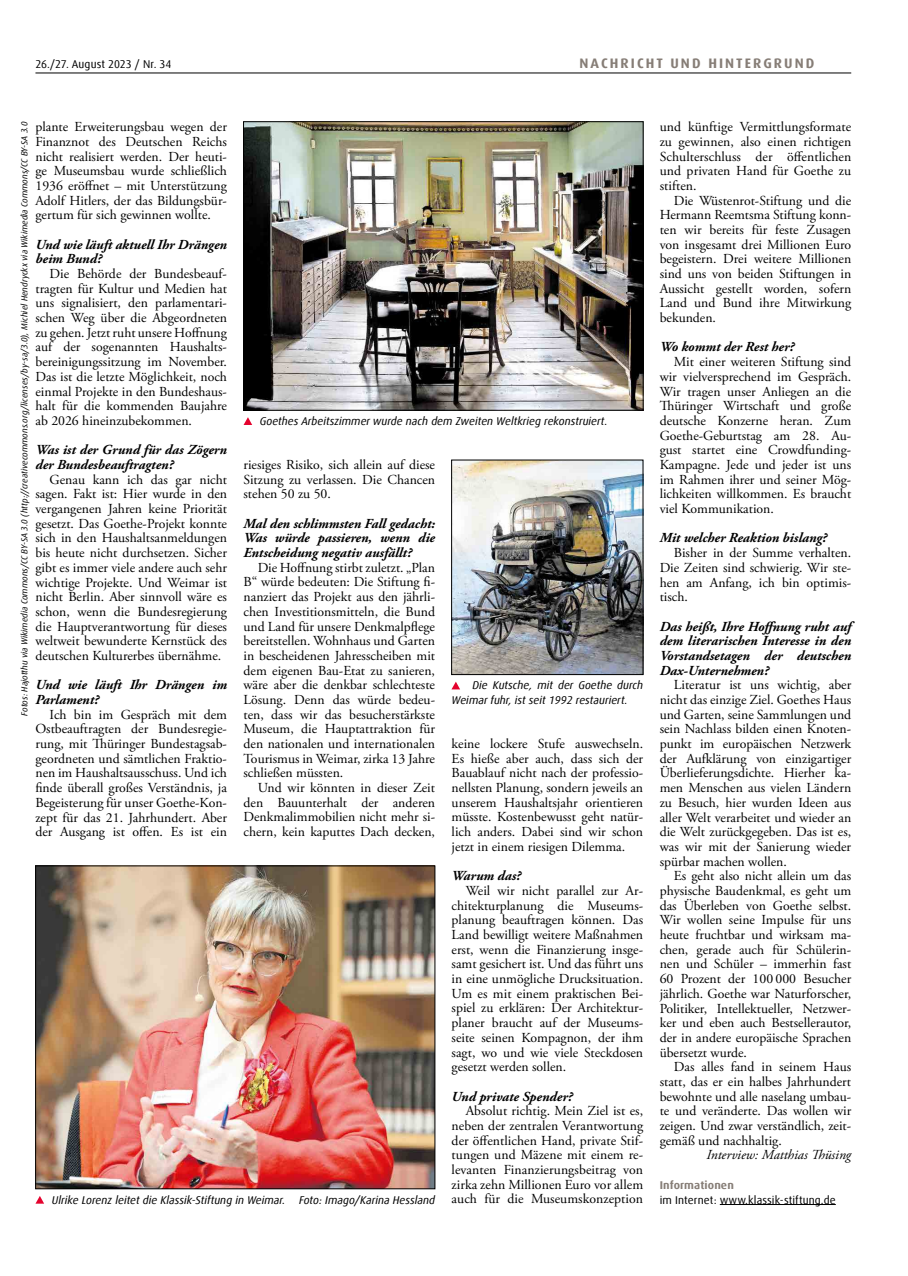
<style>
.page{position:relative;width:908px;height:1276px;background:#fff}
.page>*{position:absolute;margin:0;border:0;box-sizing:border-box;transform-origin:0 0}
.t1{font:13.75px/14.6px "Adobe Garamond Pro";color:#000;text-align:justify}
.t2{font:italic 700 13.75px/14.6px "Adobe Garamond Pro";color:#000}
.t3{font:italic 13.75px "Adobe Garamond Pro";color:#000}
.t4{font:700 13.75px "Dax Offc Pro";letter-spacing:.15em;color:#867d76}
.t5{font:italic 11.25px/14.8px "Dax Offc Pro";color:#000}
.t6{font:11.25px "Dax Offc Pro";letter-spacing:.01em;color:#000}
.t7{font:700 11.25px "Dax Offc Pro";letter-spacing:.01em;color:#867d76}
.t8{font:italic 8.75px "Dax Offc Pro";color:#000}
</style>
<div class="page">
<hr style="left:35px;top:73px;width:815px;height:1px;background:#000">
<hr style="left:719px;top:1204px;width:116px;height:1px;background:#000">
<img style="left:245px;top:123px;width:396px;height:285px">
<div style="left:243px;top:121px;width:400px;height:289px;border:1px solid #000"></div>
<img style="left:453px;top:462px;width:188px;height:211px">
<div style="left:451px;top:460px;width:192px;height:215px;border:1px solid #000"></div>
<img style="left:37px;top:867px;width:396px;height:320px">
<div style="left:35px;top:865px;width:400px;height:324px;border:1px solid #000"></div>
<svg style="left:36px;top:1196px;width:8px;height:7px"></svg>
<svg style="left:243px;top:417px;width:9px;height:8px"></svg>
<svg style="left:451px;top:681px;width:9px;height:8px"></svg>
<p class="t6" style="left:35px;top:56px;width:137px">26./27. August 2023 / Nr. 34</p>
<p class="t4" style="left:579px;top:54px;width:236px">NACHRICHT UND HINTERGRUND</p>
<p class="t8" style="left:19px;top:715px;width:595px;rotate:-90deg">Fotos: Hajotthu via Wikimedia Commons/CC BY-SA 3.0 (http://creativecommons.org/licenses/by-sa/3.0), Michiel Hendryckx via Wikimedia Commons/CC BY-SA 3.0</p>
<p class="t1" style="left:35px;top:120px;width:193px">plante Erweiterungsbau wegen der Finanznot des Deutschen Reichs nicht realisiert werden. Der heuti&shy;ge Museumsbau wurde schließlich 1936 eröffnet – mit Unterstützung Adolf Hitlers, der das Bildungsbür&shy;gertum für sich gewinnen wollte.</p>
<p class="t1" style="left:659px;top:120px;width:193px">und künftige Vermittlungsformate zu gewinnen, also einen richtigen Schulterschluss der öffentlichen und privaten Hand für Goethe zu stiften.</p>
<p class="t1" style="left:659px;top:193px;width:193px;text-indent:14px">Die Wüstenrot-Stiftung und die Hermann Reemtsma Stiftung konn&shy;ten wir bereits für feste Zusagen von insgesamt drei Millionen Euro begeistern. Drei weitere Millionen sind uns von beiden Stiftungen in Aussicht gestellt worden, sofern Land und Bund ihre Mitwirkung bekunden.</p>
<p class="t2" style="left:659px;top:340px;width:136px">Wo kommt der Rest her?</p>
<p class="t1" style="left:659px;top:355px;width:193px;text-indent:14px">Mit einer weiteren Stiftung sind wir vielversprechend im Gespräch.<br>Wir tragen unser Anliegen an die Thüringer Wirtschaft und große deutsche Konzerne heran. Zum Goethe-Geburtstag am 28. Au&shy;gust startet eine Crowdfunding-Kampagne. Jede und jeder ist uns im Rahmen ihrer und seiner Mög&shy;lichkeiten willkommen. Es braucht viel Kommunikation.</p>
<p class="t2" style="left:659px;top:531px;width:169px">Mit welcher Reaktion bislang?</p>
<p class="t1" style="left:659px;top:546px;width:193px;text-indent:14px">Bisher in der Summe verhalten.<br>Die Zeiten sind schwierig. Wir ste&shy;hen am Anfang, ich bin optimis&shy;tisch.</p>
<p class="t2" style="left:659px;top:619px;width:193px;text-align:justify">Das heißt, Ihre Hoffnung ruht auf dem literarischen Interesse in den Vorstandsetagen der deutschen Dax-Unternehmen?</p>
<p class="t1" style="left:659px;top:678px;width:193px;text-indent:14px">Literatur ist uns wichtig, aber nicht das einzige Ziel. Goethes Haus und Garten, seine Sammlungen und sein Nachlass bilden einen Knoten&shy;punkt im europäischen Netzwerk der Aufklärung von einzigartiger Überlieferungsdichte. Hierher ka&shy;men Menschen aus vielen Ländern zu Besuch, hier wurden Ideen aus aller Welt verarbeitet und wieder an die Welt zurückgegeben. Das ist es, was wir mit der Sanierung wieder spürbar machen wollen.</p>
<p class="t1" style="left:659px;top:869px;width:193px;text-indent:14px">Es geht also nicht allein um das physische Baudenkmal, es geht um das Überleben von Goethe selbst.<br>Wir wollen seine Impulse für uns heute fruchtbar und wirksam ma&shy;chen, gerade auch für Schülerin&shy;nen und Schüler – immerhin fast 60 Prozent der 100 000 Besucher jährlich. Goethe war Naturforscher, Politiker, Intellektueller, Netzwer&shy;ker und eben auch Bestsellerautor, der in andere europäische Sprachen übersetzt wurde.</p>
<p class="t1" style="left:659px;top:1060px;width:193px;text-indent:14px">Das alles fand in seinem Haus statt, das er ein halbes Jahrhundert bewohnte und alle naselang umbau&shy;te und veränderte. Das wollen wir zeigen. Und zwar verständlich, zeit&shy;gemäß und nachhaltig.</p>
<p class="t3" style="left:706px;top:1146px;width:146px">Interview: Matthias Thüsing</p>
<p class="t7" style="left:659px;top:1177px;width:76px">Informationen</p>
<p class="t2" style="left:35px;top:237px;width:193px">Und wie läuft aktuell Ihr Drängen beim Bund?</p>
<p class="t1" style="left:35px;top:267px;width:193px;text-indent:14px">Die Behörde der Bundesbeauf&shy;tragten für Kultur und Medien hat uns signalisiert, den parlamentari&shy;schen Weg über die Abgeordneten zu gehen. Jetzt ruht unsere Hoffnung auf der sogenannten Haushalts&shy;bereinigungssitzung im November.<br>Das ist die letzte Möglichkeit, noch einmal Projekte in den Bundeshaus&shy;halt für die kommenden Baujahre ab 2026 hineinzubekommen.</p>
<p class="t2" style="left:35px;top:443px;width:193px">Was ist der Grund für das Zögern der Bundesbeauftragten?</p>
<p class="t1" style="left:35px;top:472px;width:193px;text-indent:14px">Genau kann ich das gar nicht sagen. Fakt ist: Hier wurde in den vergangenen Jahren keine Priorität gesetzt. Das Goethe-Projekt konnte sich in den Haushaltsanmeldungen bis heute nicht durchsetzen. Sicher gibt es immer viele andere auch sehr wichtige Projekte. Und Weimar ist nicht Berlin. Aber sinnvoll wäre es schon, wenn die Bundesregierung die Hauptverantwortung für dieses weltweit bewunderte Kernstück des deutschen Kulturerbes übernähme.</p>
<p class="t2" style="left:35px;top:678px;width:193px">Und wie läuft Ihr Drängen im<br>Parlament?</p>
<p class="t1" style="left:35px;top:707px;width:193px;text-indent:14px">Ich bin im Gespräch mit dem Ostbeauftragten der Bundesregie&shy;rung, mit Thüringer Bundestagsab&shy;geordneten und sämtlichen Fraktio&shy;nen im Haushaltsausschuss. Und ich finde überall großes Verständnis, ja Begeisterung für unser Goethe-Kon&shy;zept für das 21. Jahrhundert. Aber der Ausgang ist offen. Es ist ein</p>
<p class="t5" style="left:260px;top:414px;width:349px">Goethes Arbeitszimmer wurde nach dem Zweiten Weltkrieg rekonstruiert.</p>
<p class="t1" style="left:243px;top:458px;width:193px">riesiges Risiko, sich allein auf diese Sitzung zu verlassen. Die Chancen stehen 50 zu 50.</p>
<p class="t2" style="left:243px;top:516px;width:193px;text-align:justify">Mal den schlimmsten Fall gedacht:<br>Was würde passieren, wenn die Entscheidung negativ ausfällt?</p>
<p class="t1" style="left:243px;top:560px;width:193px;text-indent:14px">Die Hoffnung stirbt zuletzt. „Plan B“ würde bedeuten: Die Stiftung fi&shy;nanziert das Projekt aus den jährli&shy;chen Investitionsmitteln, die Bund und Land für unsere Denkmalpflege bereitstellen. Wohnhaus und Garten in bescheidenen Jahresscheiben mit dem eigenen Bau-Etat zu sanieren, wäre aber die denkbar schlechteste Lösung. Denn das würde bedeu&shy;ten, dass wir das besucherstärkste Museum, die Hauptattraktion für den nationalen und internationalen Tourismus in Weimar, zirka 13 Jahre schließen müssten.</p>
<p class="t1" style="left:243px;top:781px;width:193px;text-indent:14px">Und wir könnten in dieser Zeit den Bauunterhalt der anderen Denkmalimmobilien nicht mehr si&shy;chern, kein kaputtes Dach decken,</p>
<p class="t5" style="left:451px;top:678px;width:193px;text-indent:21px">Die Kutsche, mit der Goethe durch<br>Weimar fuhr, ist seit 1992 restauriert.</p>
<p class="t1" style="left:451px;top:737px;width:193px">keine lockere Stufe auswechseln.<br>Es hieße aber auch, dass sich der Bauablauf nicht nach der professio&shy;nellsten Planung, sondern jeweils an unserem Haushaltsjahr orientieren müsste. Kostenbewusst geht natür&shy;lich anders. Dabei sind wir schon jetzt in einem riesigen Dilemma.</p>
<p class="t2" style="left:451px;top:869px;width:71px">Warum das?</p>
<p class="t1" style="left:451px;top:883px;width:193px;text-indent:14px">Weil wir nicht parallel zur Ar&shy;chitekturplanung die Museums&shy;planung beauftragen können. Das Land bewilligt weitere Maßnahmen erst, wenn die Finanzierung insge&shy;samt gesichert ist. Und das führt uns in eine unmögliche Drucksituation.<br>Um es mit einem praktischen Bei&shy;spiel zu erklären: Der Architektur&shy;planer braucht auf der Museums&shy;seite seinen Kompagnon, der ihm sagt, wo und wie viele Steckdosen gesetzt werden sollen.</p>
<p class="t2" style="left:451px;top:1089px;width:122px">Und private Spender?</p>
<p class="t1" style="left:451px;top:1104px;width:193px;text-indent:14px">Absolut richtig. Mein Ziel ist es, neben der zentralen Verantwortung der öffentlichen Hand, private Stif&shy;tungen und Mäzene mit einem re&shy;levanten Finanzierungsbeitrag von zirka zehn Millionen Euro vor allem auch für die Museumskonzeption</p>
<p class="t5" style="left:52px;top:1192px;width:384px">Ulrike Lorenz leitet die Klassik-Stiftung in Weimar. Foto: Imago/Karina Hessland</p>
<p class="t6" style="left:659px;top:1192px;width:177px">im Internet: www.klassik-stiftung.de</p>
</div>
